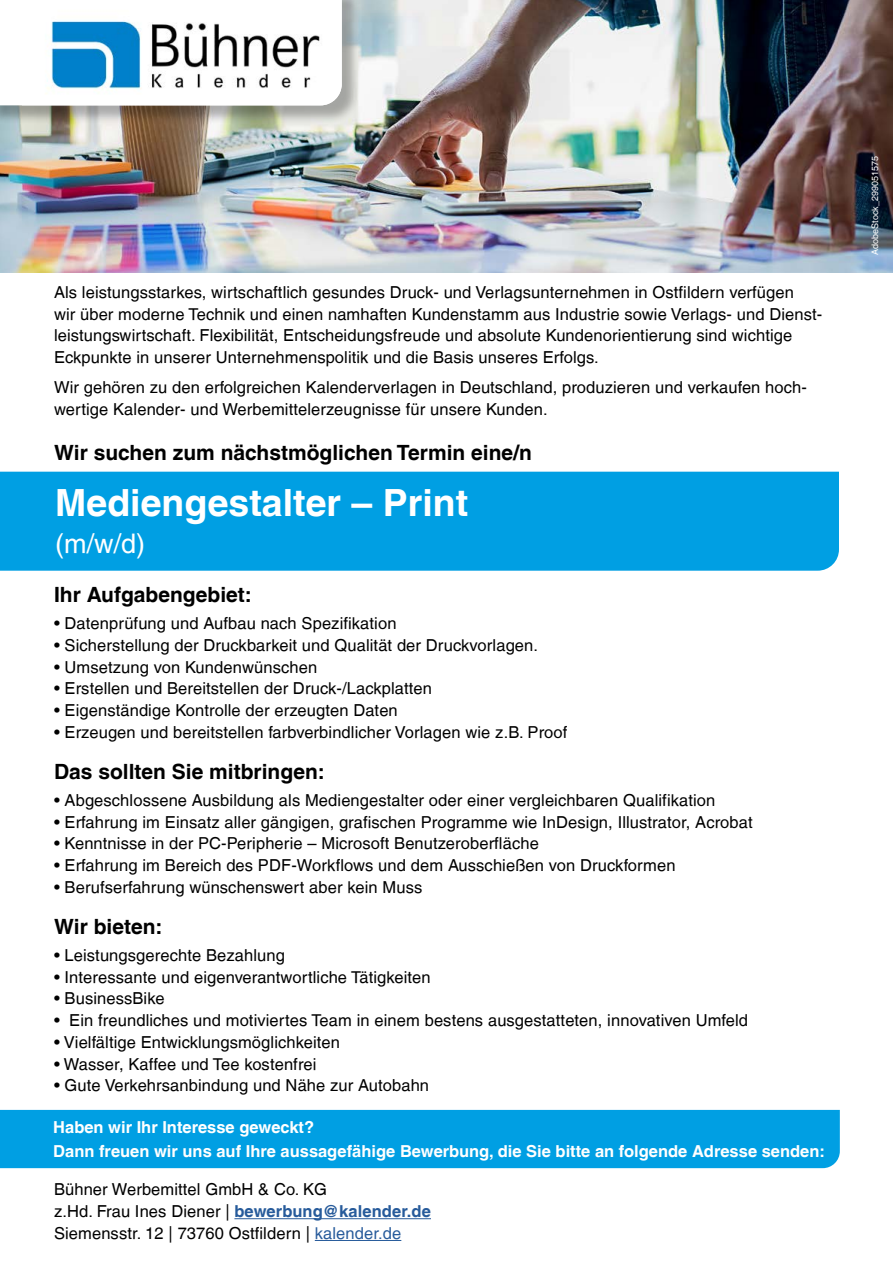
<style>
.page{position:relative;width:893px;height:1263px;background:#fff}
.page>*{position:absolute;margin:0;border:0;box-sizing:border-box;transform-origin:0 0}
.t1{font:700 37.5px "Helvetica LT";color:#fff}
.t2{font:27px "Helvetica LT";color:#fff}
.Aufgaben{font:700 21px "Helvetica LT";color:#000}
.Beschreibung{font:16.5px/21.8px "Helvetica LT";letter-spacing:.005em;color:#000}
.Aufgaben-2{font:700 16.5px/24px "Helvetica LT";color:#fff}
.Beschreibung-2{font:9px "Helvetica LT";letter-spacing:.005em;color:#fff}
.s1{font-weight:700;color:#275b9b}
.s2{color:#275b9b}
</style>
<div class="page">
<div style="left:0;top:472px;width:839px;height:99px;background:#009fe3"></div>
<img style="left:0;top:0;width:893px;height:272px">
<div style="left:0;top:0;width:360px;height:124px;background:#000;opacity:.3"></div>
<svg style="left:0;top:0;width:22px;height:105px"></svg>
<img style="left:22px;top:0;width:320px;height:105px">
<hr style="left:234px;top:1218px;width:197px;height:1px;background:#275b9b">
<hr style="left:315px;top:1240px;width:86px;height:1px;background:#275b9b">
<div style="left:0;top:1110px;width:840px;height:58px;background:#009fe3"></div>
<p class="Beschreibung" style="left:54px;top:281px;width:770px">Als leistungsstarkes, wirtschaftlich gesundes Druck- und Verlagsunternehmen in Ostfildern verfügen<br>wir über moderne Technik und einen namhaften Kundenstamm aus Industrie sowie Verlags- und Dienst&shy;leistungswirtschaft. Flexibilität, Entscheidungsfreude und absolute Kundenorientierung sind wichtige Eckpunkte in unserer Unternehmenspolitik und die Basis unseres Erfolgs.</p>
<p class="Beschreibung" style="left:54px;top:377px;width:754px">Wir gehören zu den erfolgreichen Kalenderverlagen in Deutschland, produzieren und verkaufen hoch&shy;wertige Kalender- und Werbemittelerzeugnisse für unsere Kunden.</p>
<p class="Aufgaben" style="left:54px;top:440px;width:479px">Wir suchen zum nächstmöglichen Termin eine/n</p>
<p class="t1" style="left:55px;top:480px;width:414px">Mediengestalter – Print</p>
<p class="t2" style="left:55px;top:528px;width:91px">(m/w/d)</p>
<p class="Aufgaben" style="left:54px;top:582px;width:199px">Ihr Aufgabengebiet:</p>
<p class="Beschreibung" style="left:54px;top:612px;width:344px">• Datenprüfung und Aufbau nach Spezifikation</p>
<p class="Beschreibung" style="left:54px;top:634px;width:486px">• Sicherstellung der Druckbarkeit und Qualität der Druckvorlagen.</p>
<p class="Beschreibung" style="left:54px;top:656px;width:265px">• Umsetzung von Kundenwünschen</p>
<p class="Beschreibung" style="left:54px;top:677px;width:380px">• Erstellen und Bereitstellen der Druck-/Lackplatten</p>
<p class="Beschreibung" style="left:54px;top:699px;width:345px">• Eigenständige Kontrolle der erzeugten Daten</p>
<p class="Beschreibung" style="left:54px;top:721px;width:515px">• Erzeugen und bereitstellen farbverbindlicher Vorlagen wie z.B. Proof</p>
<p class="Aufgaben" style="left:54px;top:758px;width:272px">Das sollten Sie mitbringen:</p>
<p class="Beschreibung" style="left:54px;top:789px;width:663px">• Abgeschlossene Ausbildung als Mediengestalter oder einer vergleichbaren Qualifikation</p>
<p class="Beschreibung" style="left:54px;top:811px;width:700px">• Erfahrung im Einsatz aller gängigen, grafischen Programme wie InDesign, Illustrator, Acrobat</p>
<p class="Beschreibung" style="left:54px;top:833px;width:486px">• Kenntnisse in der PC-Peripherie – Microsoft Benutzeroberfläche</p>
<p class="Beschreibung" style="left:54px;top:854px;width:623px">• Erfahrung im Bereich des PDF-Workflows und dem Ausschießen von Druckformen</p>
<p class="Beschreibung" style="left:54px;top:876px;width:370px">• Berufserfahrung wünschenswert aber kein Muss</p>
<p class="Aufgaben" style="left:54px;top:914px;width:110px">Wir bieten:</p>
<p class="Beschreibung" style="left:54px;top:944px;width:232px">• Leistungsgerechte Bezahlung</p>
<p class="Beschreibung" style="left:54px;top:966px;width:378px">• Interessante und eigenverantwortliche Tätigkeiten</p>
<p class="Beschreibung" style="left:54px;top:988px;width:112px">• BusinessBike</p>
<p class="Beschreibung" style="left:54px;top:1009px;width:695px">• Ein freundliches und motiviertes Team in einem bestens ausgestatteten, innovativen Umfeld</p>
<p class="Beschreibung" style="left:54px;top:1031px;width:288px">• Vielfältige Entwicklungsmöglichkeiten</p>
<p class="Beschreibung" style="left:54px;top:1053px;width:264px">• Wasser, Kaffee und Tee kostenfrei</p>
<p class="Beschreibung" style="left:54px;top:1075px;width:377px">• Gute Verkehrsanbindung und Nähe zur Autobahn</p>
<p class="Aufgaben-2" style="left:53px;top:1115px;width:773px">Haben wir Ihr Interesse geweckt?<br>Dann freuen wir uns auf Ihre aussagefähige Bewerbung, die Sie bitte an folgende Adresse senden:</p>
<p class="Beschreibung" style="left:54px;top:1178px;width:275px">Bühner Werbemittel GmbH &amp; Co. KG</p>
<p class="Beschreibung" style="left:54px;top:1200px;width:378px">z.Hd. Frau Ines Diener | <span class="s1">bewerbung@kalender.de<br></span>Siemensstr. 12 | 73760 Ostfildern | <span class="s2">kalender.de</span></p>
<p class="Beschreibung-2" style="left:870px;top:255px;width:101px;rotate:-90deg">AdobeStock_299051575</p>
</div>
